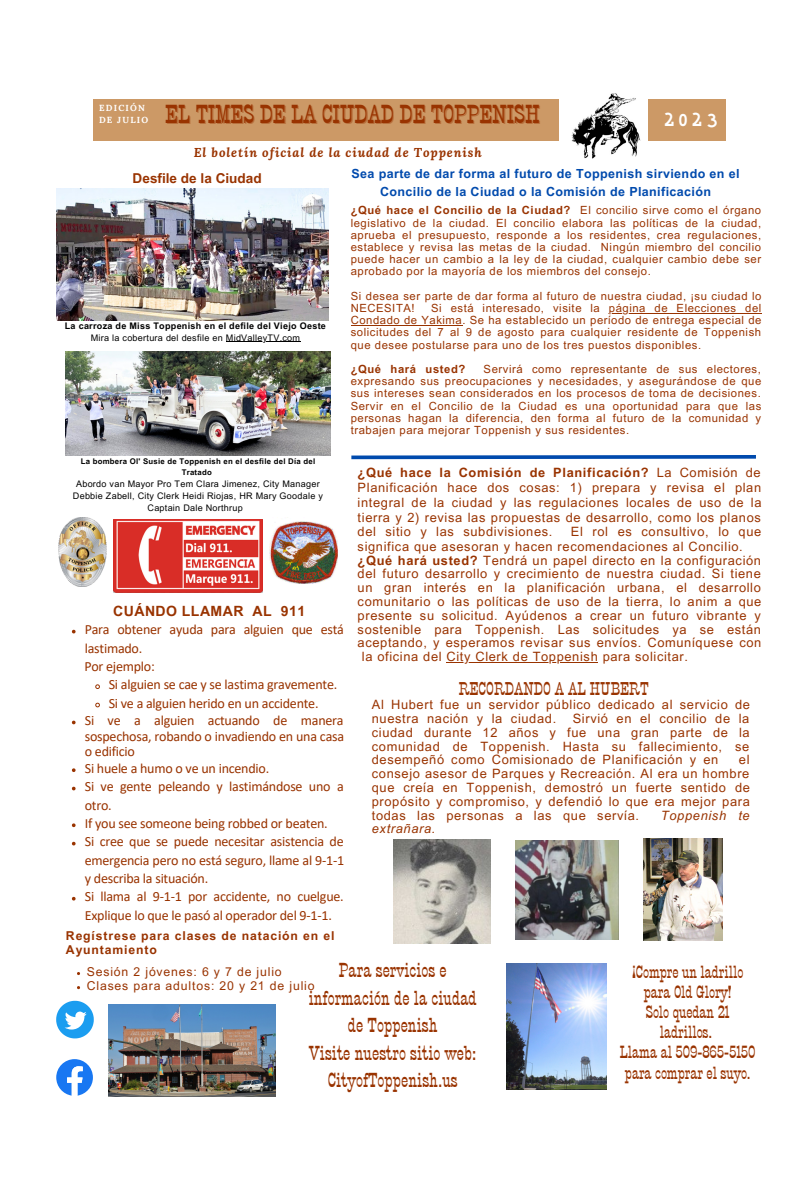
<style>
.page{position:relative;width:810px;height:1181px;background:#fff}
.page>*{position:absolute;margin:0;border:0;box-sizing:border-box;transform-origin:0 0}
.t1{font:25.35px "PT Barnum BT";color:#930}
.t2{font:22.95px "Silverfake";color:#fff}
.t3{font:19.65px/27.5px "PT Barnum BT";color:#930;text-align:center}
.t4{font:18px "PT Barnum BT";color:#930}
.t5{font:17.1px/20.2px "PT Barnum BT";letter-spacing:-.01em;color:#930;text-align:center}
.t6{font:14.1px/18.3px "Calibri";letter-spacing:-.015em;color:#930}
.t7{font:700 14.1px "Arial MT Pro";letter-spacing:.03em;color:#930}
.t8{font:700 13.65px "Arial MT Pro";color:#930}
.t9{font:12.9px/13.8px "Arial MT Pro";letter-spacing:.05em;color:#930;text-align:justify}
.t10{font:italic 12.9px "Arial MT Pro";letter-spacing:.05em;color:#930}
.t11{font:italic 700 12.75px "Lora";letter-spacing:.07em;color:#930}
.t12{font:700 12.6px "Arial MT Pro";letter-spacing:.03em;color:#004aad}
.t13{font:12.3px "Arial MT Pro";letter-spacing:.07em;color:#930}
.t14{font:700 12.3px/14.1px "Arial MT Pro";letter-spacing:.07em;color:#930}
.t15{font:11.25px/12.1px "Arial MT Pro";letter-spacing:.05em;color:#930;text-align:justify}
.t16{font:700 11.25px "Arial MT Pro";letter-spacing:.05em;color:#930}
.t17{font:9px "Arial MT Pro";letter-spacing:.03em;color:#000}
.t18{font:700 9px "Arial MT Pro";letter-spacing:.03em;color:#000}
.t19{font:700 8.85px/11.7px "Lora";letter-spacing:.14em;color:#fff}
.t20{font:700 7.8px/10.5px "Arial MT Pro";letter-spacing:.03em;color:#000;text-align:center}
.s1{font-weight:700}
</style>
<div class="page">
<div style="left:93px;top:99px;width:632px;height:42px;background:#c96"></div>
<img style="left:560px;top:93px;width:87px;height:66px">
<img style="left:58px;top:518px;width:49px;height:69px">
<img style="left:109px;top:1004px;width:167px;height:92px">
<svg style="left:56px;top:1059px;width:37px;height:36px"></svg>
<svg style="left:56px;top:1000px;width:38px;height:38px"></svg>
<img style="left:114px;top:519px;width:149px;height:74px">
<img style="left:269px;top:521px;width:68px;height:62px">
<img style="left:66px;top:351px;width:264px;height:104px">
<img style="left:393px;top:839px;width:97px;height:104px">
<img style="left:643px;top:838px;width:80px;height:102px">
<img style="left:56px;top:188px;width:273px;height:132px">
<img style="left:506px;top:963px;width:100px;height:126px">
<img style="left:515px;top:840px;width:104px;height:99px">
<hr style="left:609px;top:313px;width:153px;height:1px;background:#930">
<hr style="left:351px;top:325px;width:111px;height:1px;background:#930">
<hr style="left:447px;top:662px;width:151px;height:1px;background:#930">
<svg style="left:72px;top:629px;width:4px;height:4px"></svg>
<svg style="left:95px;top:684px;width:5px;height:5px"></svg>
<svg style="left:95px;top:702px;width:5px;height:6px"></svg>
<svg style="left:72px;top:720px;width:4px;height:4px"></svg>
<svg style="left:72px;top:768px;width:4px;height:4px"></svg>
<svg style="left:72px;top:786px;width:4px;height:4px"></svg>
<svg style="left:72px;top:823px;width:4px;height:4px"></svg>
<svg style="left:72px;top:841px;width:4px;height:4px"></svg>
<svg style="left:72px;top:896px;width:4px;height:4px"></svg>
<hr style="left:226px;top:341px;width:74px;height:1px;background:#000">
<svg style="left:351px;top:455px;width:405px;height:5px;background:#4379c2"></svg>
<p class="t19" style="left:99px;top:102px;width:51px">EDICIÓN<br>DE JULIO</p>
<p class="t1" style="left:165px;top:99px;width:376px">EL TIMES DE LA CIUDAD DE TOPPENISH</p>
<p class="t2" style="left:664px;top:109px;width:56px">2023</p>
<p class="t11" style="left:194px;top:144px;width:289px">El boletín oficial de la ciudad de Toppenish</p>
<p class="t12" style="left:352px;top:169px;width:390px">Sea parte de dar forma al futuro de Toppenish sirviendo en el</p>
<p class="t12" style="left:380px;top:186px;width:333px">Concilio de la Ciudad o la Comisión de Planificación</p>
<p class="t15" style="left:351px;top:206px;width:412px"><span class="s1">¿Qué hace el Concilio de la Ciudad?</span> El concilio sirve como el órgano legislativo de la ciudad. El concilio elabora las políticas de la ciudad, aprueba el presupuesto, responde a los residentes, crea regulaciones, establece y revisa las metas de la ciudad. Ningún miembro del concilio puede hacer un cambio a la ley de la ciudad, cualquier cambio debe ser aprobado por la mayoría de los miembros del consejo.</p>
<p class="t15" style="left:351px;top:291px;width:412px">Si desea ser parte de dar forma al futuro de nuestra ciudad, ¡su ciudad lo<br>NECESITA!</p>
<p class="t8" style="left:133px;top:173px;width:131px">Desfile de la Ciudad</p>
<p class="t15" style="left:351px;top:303px;width:412px;text-indent:80px">Si está interesado, visite la página de Elecciones del Condado de Yakima. Se ha establecido un período de entrega especial de solicitudes del 7 al 9 de agosto para cualquier residente de Toppenish que desee postularse para uno de los tres puestos disponibles.</p>
<p class="t16" style="left:351px;top:365px;width:116px">¿Qué hará usted?</p>
<p class="t18" style="left:65px;top:322px;width:263px">La carroza de Miss Toppenish en el defile del Viejo Oeste</p>
<p class="t17" style="left:91px;top:334px;width:211px">Mira la cobertura del desfile en MidValleyTV.com</p>
<p class="t15" style="left:351px;top:364px;width:412px;text-indent:133px">Servirá como representante de sus electores, expresando sus preocupaciones y necesidades, y asegurándose de que sus intereses sean considerados en los procesos de toma de decisiones.<br>Servir en el Concilio de la Ciudad es una oportunidad para que las personas hagan la diferencia, den forma al futuro de la comunidad y trabajen para mejorar Toppenish y sus residentes.</p>
<p class="t20" style="left:81px;top:457px;width:236px">La bombera Ol' Susie de Toppenish en el desfile del Día del<br>Tratado</p>
<p class="t17" style="left:76px;top:480px;width:245px">Abordo van Mayor Pro Tem Clara Jimenez, City Manager</p>
<p class="t17" style="left:73px;top:492px;width:252px">Debbie Zabell, City Clerk Heidi Riojas, HR Mary Goodale y</p>
<p class="t17" style="left:148px;top:505px;width:97px">Captain Dale Northrup</p>
<p class="t7" style="left:113px;top:605px;width:194px">CUÁNDO LLAMAR AL 911</p>
<p class="t6" style="left:85px;top:621px;width:261px">Para obtener ayuda para alguien que está lastimado.</p>
<p class="t6" style="left:109px;top:676px;width:230px">Si alguien se cae y se lastima gravemente.</p>
<p class="t6" style="left:109px;top:695px;width:211px">Si ve a alguien herido en un accidente.</p>
<p class="t6" style="left:85px;top:714px;width:261px;line-height:15.6px;text-align:justify">Si ve a alguien actuando de manera sospechosa, robando o invadiendo en una casa o edificio</p>
<p class="t6" style="left:85px;top:760px;width:186px">Si huele a humo o ve un incendio.</p>
<p class="t6" style="left:85px;top:778px;width:261px">Si ve gente peleando y lastimándose uno a otro.</p>
<p class="t6" style="left:85px;top:815px;width:245px">If you see someone being robbed or beaten.</p>
<p class="t6" style="left:85px;top:833px;width:261px;text-align:justify">Si cree que se puede necesitar asistencia de emergencia pero no está seguro, llame al 9-1-1 y describa la situación.</p>
<p class="t6" style="left:85px;top:888px;width:261px">Si llama al 9-1-1 por accidente, no cuelgue.<br>Explique lo que le pasó al operador del 9-1-1.</p>
<p class="t6" style="left:84px;top:658px;width:72px">Por ejemplo:</p>
<p class="t14" style="left:66px;top:930px;width:270px">Regístrese para clases de natación en el<br>Ayuntamiento</p>
<p class="t9" style="left:358px;top:467px;width:405px;line-height:14.7px"><span class="s1">¿Qué hace la Comisión de Planificación?</span> La Comisión de Planificación hace dos cosas: 1) prepara y revisa el plan integral de la ciudad y las regulaciones locales de uso de la tierra y 2) revisa las propuestas de desarrollo, como los planos del sitio y las subdivisiones.</p>
<p class="t9" style="left:358px;top:526px;width:405px;line-height:14.7px;text-indent:213px">El rol es consultivo, lo que significa que asesoran y hacen recomendaciones al Concilio.</p>
<p class="t9" style="left:358px;top:555px;width:405px"><span class="s1">¿Qué hará usted?</span> Tendrá un papel directo en la configuración</p>
<p class="t9" style="left:358px;top:568px;width:405px">del futuro desarrollo y crecimiento de nuestra ciudad. Si tiene</p>
<p class="t9" style="left:358px;top:582px;width:405px">un gran interés en la planificación urbana, el desarrollo</p>
<p class="t9" style="left:358px;top:596px;width:405px">comunitario o las políticas de uso de la tierra, lo anim a que</p>
<p class="t9" style="left:358px;top:610px;width:405px">presente su solicitud. Ayúdenos a crear un futuro vibrante y</p>
<p class="t9" style="left:358px;top:623px;width:405px">sostenible para Toppenish. Las solicitudes ya se están</p>
<p class="t9" style="left:358px;top:637px;width:405px">aceptando, y esperamos revisar sus envíos. Comuníquese con</p>
<p class="t9" style="left:362px;top:651px;width:328px">la oficina del City Clerk de Toppenish para solicitar.</p>
<p class="t4" style="left:459px;top:678px;width:191px">RECORDANDO A AL HUBERT</p>
<p class="t9" style="left:372px;top:699px;width:380px">Al Hubert fue un servidor público dedicado al servicio de nuestra nación y la ciudad.</p>
<p class="t9" style="left:372px;top:713px;width:379px;text-indent:201px">Sirvió en el concilio de la ciudad durante 12 años y fue una gran parte de la comunidad de Toppenish. Hasta su fallecimiento, se desempeñó como Comisionado de Planificación y en</p>
<p class="t9" style="left:372px;top:754px;width:380px;text-indent:367px">el consejo asesor de Parques y Recreación. Al era un hombre que creía en Toppenish, demostró un fuerte sentido de propósito y compromiso, y defendió lo que era mejor para todas las personas a las que servía.</p>
<p class="t10" style="left:661px;top:810px;width:90px">Toppenish te</p>
<p class="t10" style="left:372px;top:824px;width:65px">extrañara.</p>
<p class="t3" style="left:309px;top:956px;width:170px">Para servicios e información de la ciudad de Toppenish</p>
<p class="t3" style="left:309px;top:1039px;width:169px">Visite nuestro sitio web:<br>CityofToppenish.us</p>
<p class="t13" style="left:87px;top:967px;width:197px">Sesión 2 jóvenes: 6 y 7 de julio</p>
<p class="t13" style="left:87px;top:981px;width:229px">Clases para adultos: 20 y 21 de julio</p>
<p class="t5" style="left:632px;top:961px;width:113px">¡Compre un ladrillo para Old Glory!</p>
<p class="t5" style="left:646px;top:1002px;width:85px">Solo quedan 21 ladrillos.</p>
<p class="t5" style="left:620px;top:1042px;width:137px">Llama al 509-865-5150</p>
<p class="t5" style="left:625px;top:1062px;width:127px">para comprar el suyo.</p>
</div>
